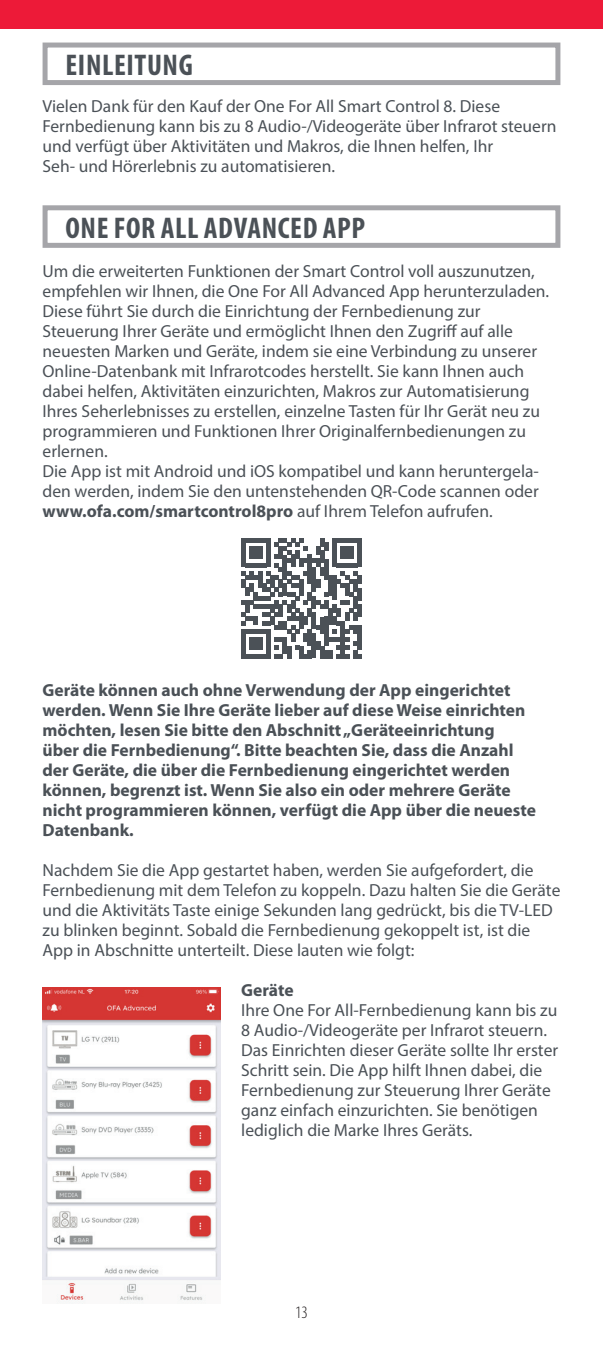
<style>
.page{position:relative;width:603px;height:1347px;background:#fff}
.page>*{position:absolute;margin:0;border:0;box-sizing:border-box;transform-origin:0 0}
.t1{font:700 condensed 30px "Myriad Pro";letter-spacing:.02em;color:#4b5157}
.t2{font:17.5px/20px "Myriad Pro";color:#4b5157}
.t3{font:700 17.5px/20px "Myriad Pro";color:#4b5157}
.t4{font:300 condensed 17.5px "Myriad Pro";color:#231f20}
.s1{font-weight:700}
</style>
<div class="page">
<div style="left:0;top:0;width:602px;height:28px;background:#ed1a38"></div>
<div style="left:43px;top:43px;width:517px;height:42px;border:5px solid #a5a5a9"></div>
<div style="left:43px;top:205px;width:517px;height:43px;border:5px solid #a5a5a9"></div>
<svg style="left:241px;top:538px;width:120px;height:120px"></svg>
<img style="left:43px;top:987px;width:177px;height:315px">
<h1 class="t1" style="left:65px;top:48px;width:129px">EINLEITUNG</h1>
<p class="t2" style="left:43px;top:96px;width:515px">Vielen Dank für den Kauf der One For All Smart Control 8. Diese Fernbedienung kann bis zu 8 Audio-/Videogeräte über Infrarot steuern und verfügt über Aktivitäten und Makros, die Ihnen helfen, Ihr<br>Seh- und Hörerlebnis zu automatisieren.</p>
<h1 class="t1" style="left:65px;top:211px;width:301px">ONE FOR ALL ADVANCED APP</h1>
<p class="t2" style="left:43px;top:261px;width:508px">Um die erweiterten Funktionen der Smart Control voll auszunutzen, empfehlen wir Ihnen, die One For All Advanced App herunterzuladen.<br>Diese führt Sie durch die Einrichtung der Fernbedienung zur Steuerung Ihrer Geräte und ermöglicht Ihnen den Zugriff auf alle neuesten Marken und Geräte, indem sie eine Verbindung zu unserer Online-Datenbank mit Infrarotcodes herstellt. Sie kann Ihnen auch dabei helfen, Aktivitäten einzurichten, Makros zur Automatisierung Ihres Seherlebnisses zu erstellen, einzelne Tasten für Ihr Gerät neu zu programmieren und Funktionen Ihrer Originalfernbedienungen zu erlernen.<br>Die App ist mit Android und iOS kompatibel und kann heruntergela&shy;den werden, indem Sie den untenstehenden QR-Code scannen oder <span class="s1">www.ofa.com/smartcontrol8pro</span> auf Ihrem Telefon aufrufen.</p>
<p class="t3" style="left:43px;top:680px;width:494px">Geräte können auch ohne Verwendung der App eingerichtet werden. Wenn Sie Ihre Geräte lieber auf diese Weise einrichten möchten, lesen Sie bitte den Abschnitt „Geräteeinrichtung<br>über die Fernbedienung“. Bitte beachten Sie, dass die Anzahl der Geräte, die über die Fernbedienung eingerichtet werden können, begrenzt ist. Wenn Sie also ein oder mehrere Geräte nicht programmieren können, verfügt die App über die neueste Datenbank.</p>
<p class="t2" style="left:43px;top:859px;width:519px">Nachdem Sie die App gestartet haben, werden Sie aufgefordert, die Fernbedienung mit dem Telefon zu koppeln. Dazu halten Sie die Geräte und die Aktivitäts Taste einige Sekunden lang gedrückt, bis die TV-LED zu blinken beginnt. Sobald die Fernbedienung gekoppelt ist, ist die App in Abschnitte unterteilt. Diese lauten wie folgt:</p>
<p class="t3" style="left:241px;top:980px;width:54px">Geräte</p>
<p class="t2" style="left:241px;top:999px;width:318px">Ihre One For All-Fernbedienung kann bis zu 8 Audio-/Videogeräte per Infrarot steuern.<br>Das Einrichten dieser Geräte sollte Ihr erster Schritt sein. Die App hilft Ihnen dabei, die Fernbedienung zur Steuerung Ihrer Geräte ganz einfach einzurichten. Sie benötigen lediglich die Marke Ihres Geräts.</p>
<p class="t4" style="left:295px;top:1302px;width:14px">13</p>
</div>
